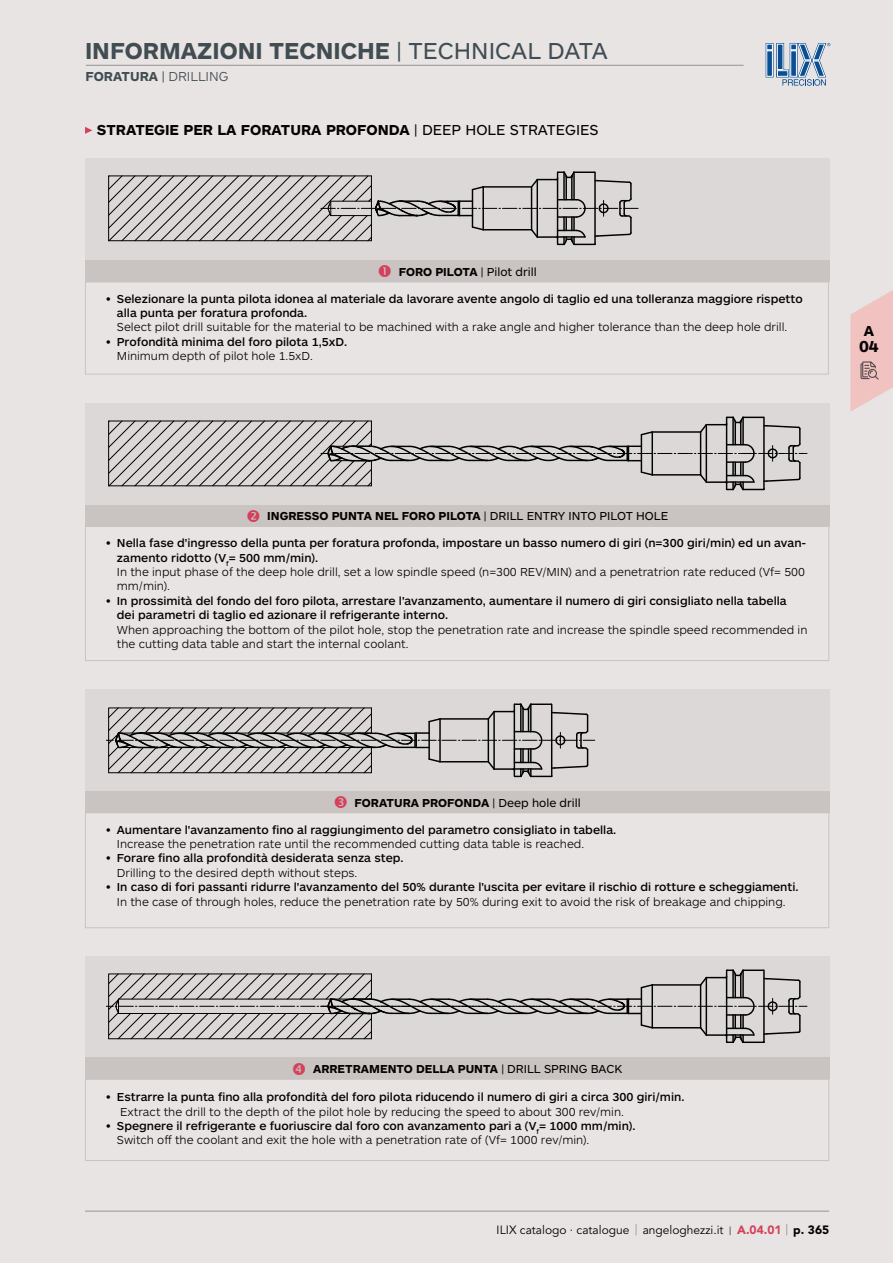
<style>
.page{position:relative;width:893px;height:1263px;background:#e7e4e3}
.page>*{position:absolute;margin:0;border:0;box-sizing:border-box;transform-origin:0 0}
.t1{font:700 24px "ARS Maquette";color:#414d52}
.t2{font:700 16.5px "ARS Maquette";color:#040000}
.t3{font:700 15px "ARS Maquette";color:#040000}
.t4{font:700 13.5px "ARS Maquette";color:#414d52}
.t5{font:500 12px/14.4px "ARS Maquette";color:#040000}
.t6{font:300 12px/14.4px "ARS Maquette";color:#040000}
.t7{font:700 12px "ARS Maquette";color:#040000}
.t8{font:12px "Avenir";color:#040000}
.t9{font:12px "ARS Maquette";color:#040000}
.s1{font-weight:400}
.s2{font-weight:300}
.s3{color:#d5405b}
.s4{font-weight:700}
.s5{font-family:"Montserrat"}
.s6{font-family:"Montserrat";font-weight:100}
.s7{font-family:"ARS Maquette";font-weight:300;font-size:10.5px}
.s8{font-weight:900;color:#d5405b}
.s9{font-weight:900}
</style>
<div class="page">
<hr style="left:85px;top:1211px;width:744px;height:1px;background:#929495">
<hr style="left:86px;top:65px;width:658px;height:1px;background:#929495">
<svg style="left:766px;top:43px;width:64px;height:43px"></svg>
<svg style="left:85px;top:127px;width:7px;height:7px"></svg>
<div style="left:85px;top:526px;width:744px;height:135px;border:1px solid #c9c3c1"></div>
<div style="left:85px;top:403px;width:744px;height:102px;background:#dbd8d7"></div>
<div style="left:85px;top:505px;width:744px;height:21px;background:#c9c3c1"></div>
<svg style="left:108px;top:416px;width:699px;height:75px"></svg>
<div style="left:85px;top:812px;width:744px;height:116px;border:1px solid #c9c3c1"></div>
<div style="left:85px;top:690px;width:744px;height:102px;background:#dbd8d7"></div>
<div style="left:85px;top:791px;width:744px;height:21px;background:#c9c3c1"></div>
<svg style="left:107px;top:703px;width:488px;height:75px"></svg>
<div style="left:85px;top:1079px;width:744px;height:82px;border:1px solid #c9c3c1"></div>
<div style="left:85px;top:956px;width:744px;height:102px;background:#dbd8d7"></div>
<div style="left:85px;top:1058px;width:744px;height:21px;background:#c9c3c1"></div>
<svg style="left:107px;top:969px;width:700px;height:74px"></svg>
<div style="left:85px;top:282px;width:744px;height:92px;border:1px solid #c9c3c1"></div>
<div style="left:85px;top:159px;width:744px;height:102px;background:#dbd8d7"></div>
<svg style="left:108px;top:171px;width:530px;height:75px"></svg>
<hr style="left:109px;top:240px;width:262px;height:1px;background:#000">
<div style="left:85px;top:260px;width:744px;height:22px;background:#c9c3c1"></div>
<svg style="left:850px;top:290px;width:43px;height:121px"></svg>
<h1 class="t1" style="left:85px;top:42px;width:524px">INFORMAZIONI TECNICHE <span class="s1">| TECHNICAL DATA</span></h1>
<p class="t4" style="left:86px;top:71px;width:144px">FORATURA <span class="s1">|</span> <span class="s2">DRILLING</span></p>
<p class="t3" style="left:97px;top:125px;width:503px">STRATEGIE PER LA FORATURA PROFONDA <span class="s1">| DEEP HOLE STRATEGIES</span></p>
<p class="t9" style="left:378px;top:267px;width:161px"><span class="s3">■</span> <span class="s4">FORO PILOTA</span> | Pilot drill</p>
<p class="t5" style="left:117px;top:293px;width:687px;text-indent:-11px">• Selezionare la punta pilota idonea al materiale da lavorare avente angolo di taglio ed una tolleranza maggiore rispetto alla punta per foratura profonda.</p>
<p class="t6" style="left:117px;top:321px;width:672px">Select pilot drill suitable for the material to be machined with a rake angle and higher tolerance than the deep hole drill.</p>
<p class="t5" style="left:106px;top:336px;width:243px">• Profondità minima del foro pilota 1,5xD.</p>
<p class="t6" style="left:117px;top:350px;width:197px">Minimum depth of pilot hole 1.5xD.</p>
<p class="t3" style="left:864px;top:325px;width:12px">A</p>
<h2 class="t2" style="left:859px;top:340px;width:21px">04</h2>
<p class="t7" style="left:246px;top:512px;width:424px"><span class="s3">□</span> INGRESSO PUNTA NEL FORO PILOTA <span class="s1">| DRILL ENTRY INTO PILOT HOLE</span></p>
<p class="t5" style="left:117px;top:537px;width:691px;text-indent:-11px">• Nella fase d'ingresso della punta per foratura profonda, impostare un basso numero di giri (n=300 giri/min) ed un avan&shy;zamento ridotto (V<sub>f</sub>= 500 mm/min).<br><span class="s2">In the input phase of the deep hole drill, set a low spindle speed (n=300 REV/MIN) and a penetratrion rate reduced (Vf= 500 mm/min).</span></p>
<p class="t5" style="left:117px;top:595px;width:671px;text-indent:-11px">• In prossimità del fondo del foro pilota, arrestare l'avanzamento, aumentare il numero di giri consigliato nella tabella dei parametri di taglio ed azionare il refrigerante interno.</p>
<p class="t6" style="left:117px;top:624px;width:692px">When approaching the bottom of the pilot hole, stop the penetration rate and increase the spindle speed recommended in the cutting data table and start the internal coolant.</p>
<p class="t7" style="left:355px;top:798px;width:228px">FORATURA PROFONDA <span class="s1">| Deep hole drill</span></p>
<p class="t5" style="left:106px;top:823px;width:512px">• Aumentare l'avanzamento fino al raggiungimento del parametro consigliato in tabella.</p>
<p class="t6" style="left:117px;top:838px;width:469px">Increase the penetration rate until the recommended cutting data table is reached.</p>
<p class="t5" style="left:106px;top:852px;width:299px">• Forare fino alla profondità desiderata senza step.</p>
<p class="t6" style="left:117px;top:867px;width:242px">Drilling to the desired depth without steps.</p>
<p class="t5" style="left:106px;top:881px;width:694px">• In caso di fori passanti ridurre l'avanzamento del 50% durante l'uscita per evitare il rischio di rotture e scheggiamenti.</p>
<p class="t6" style="left:117px;top:895px;width:670px">In the case of through holes, reduce the penetration rate by 50% during exit to avoid the risk of breakage and chipping.</p>
<p class="t7" style="left:292px;top:1065px;width:332px"><span class="s3">❑</span> ARRETRAMENTO DELLA PUNTA <span class="s1">| DRILL SPRING BACK</span></p>
<p class="t5" style="left:106px;top:1091px;width:580px">• Estrarre la punta fino alla profondità del foro pilota riducendo il numero di giri a circa 300 giri/min.</p>
<p class="t6" style="left:120px;top:1106px;width:505px">Extract the drill to the depth of the pilot hole by reducing the speed to about 300 rev/min.</p>
<p class="t5" style="left:117px;top:1120px;width:520px;text-indent:-11px">• Spegnere il refrigerante e fuoriuscire dal foro con avanzamento pari a (V<sub>f</sub>= 1000 mm/min).<br><span class="s2">Switch off the coolant and exit the hole with a penetration rate of (Vf= 1000 rev/min).</span></p>
<p class="t8" style="left:496px;top:1223px;width:334px"><span class="s5">I</span>LIX catalogo · catalogue <span class="s6">|</span> angeloghezzi.it <span class="s7">|</span> <span class="s8">A.04.01</span> <span class="s6">|</span> <span class="s9">p. 365</span></p>
</div>
